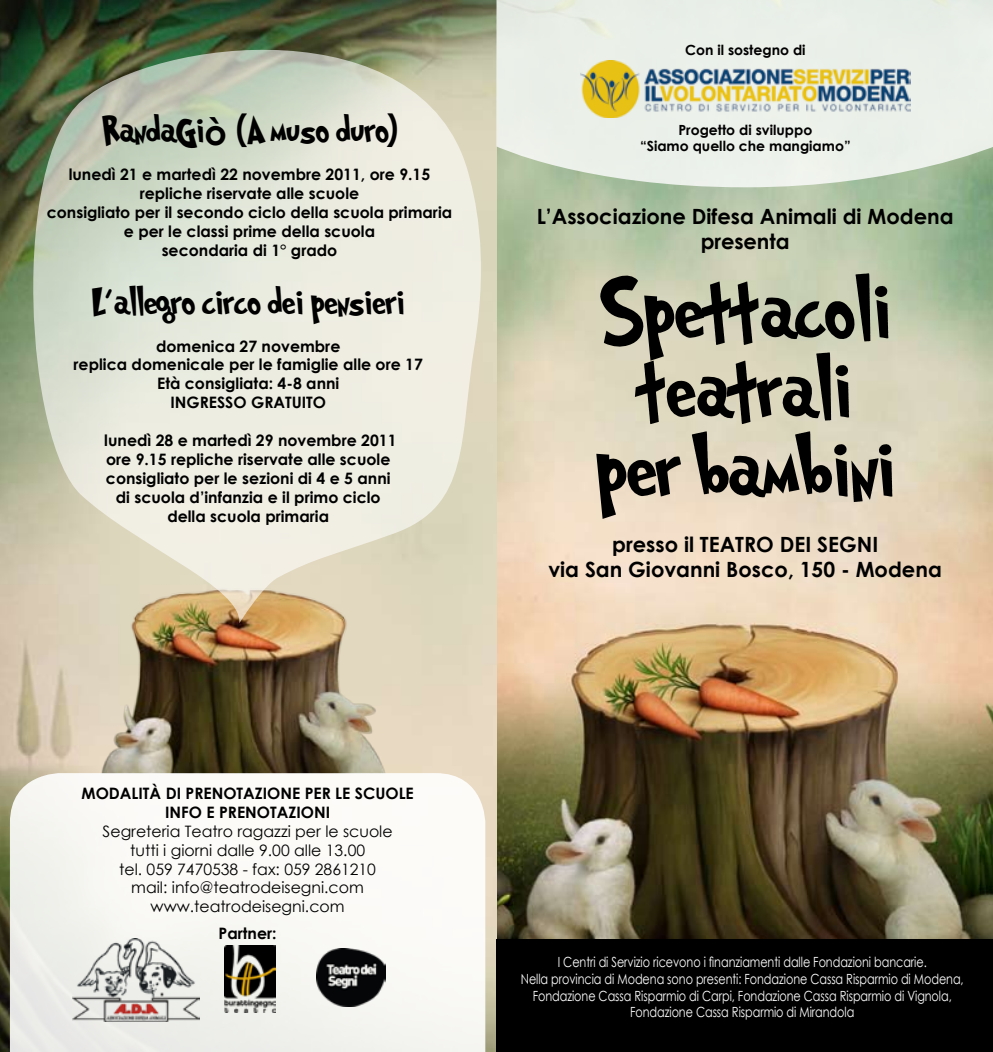
<style>
.page{position:relative;width:993px;height:1052px;background:#fff}
.page>*{position:absolute;margin:0;border:0;box-sizing:border-box;transform-origin:0 0}
.t1{font:79.1px/79.1px "Grinched";color:#000;text-align:center}
.t2{font:35px "Grinched";color:#000}
.t3{font:700 21px/25.2px "Century Gothic";color:#000;text-align:center}
.t4{font:700 15.75px/18.9px "Century Gothic";color:#000;text-align:center}
.t5{font:15.75px/18.9px "Century Gothic";color:#000;text-align:center}
.t6{font:14px/16.8px "Century Gothic";letter-spacing:-.005em;color:#fff;text-align:center;scale:.8 1}
.t7{font:700 14px/16.8px "Century Gothic";color:#000;text-align:center}
.s1{font-family:"Century Gothic";font-weight:700}
.s2{font-family:"Chalkboard"}
</style>
<div class="page">
<img style="left:496px;top:187px;width:496px;height:752px">
<img style="left:0;top:0;width:496px;height:1052px">
<svg style="left:496px;top:0;width:496px;height:187px;background:#e4ebe1"></svg>
<img style="left:580px;top:61px;width:330px;height:56px">
<img style="left:78px;top:623px;width:332px;height:150px">
<svg style="left:31px;top:46px;width:451px;height:577px;background:#d9dac9"></svg>
<svg style="left:10px;top:773px;width:475px;height:279px;fill:#faf9f6"></svg>
<div style="left:496px;top:939px;width:496px;height:113px;background:#000"></div>
<img style="left:224px;top:945px;width:52px;height:67px">
<img style="left:316px;top:948px;width:70px;height:58px">
<img style="left:73px;top:939px;width:126px;height:83px">
<h2 class="t2" style="left:101px;top:113px;width:297px">RandaGi<span class="s1">ò</span> (A muso duro)</h2>
<p class="t4" style="left:47px;top:164px;width:407px">lunedì 21 e martedì 22 novembre 2011, ore 9.15 repliche riservate alle scuole<br>consigliato per il secondo ciclo della scuola primaria e per le classi prime della scuola<br>secondaria di 1° grado</p>
<h2 class="t2" style="left:92px;top:284px;width:314px">L<span class="s2">’</span>allegro circo dei pensieri</h2>
<p class="t4" style="left:74px;top:336px;width:351px">domenica 27 novembre<br>replica domenicale per le famiglie alle ore 17<br>Età consigliata: 4-8 anni<br>INGRESSO GRATUITO</p>
<p class="t4" style="left:104px;top:430px;width:294px">lunedì 28 e martedì 29 novembre 2011 ore 9.15 repliche riservate alle scuole consigliato per le sezioni di 4 e 5 anni di scuola d’infanzia e il primo ciclo della scuola primaria</p>
<p class="t7" style="left:685px;top:40px;width:122px">Con il sostegno di</p>
<p class="t7" style="left:639px;top:120px;width:212px">Progetto di sviluppo<br>“Siamo quello che mangiamo”</p>
<h3 class="t3" style="left:536px;top:203px;width:418px">L’Associazione Difesa Animali di Modena presenta</h3>
<h1 class="t1" style="left:594px;top:277px;width:301px">Spettacoli teatrali per bambini</h1>
<h3 class="t3" style="left:548px;top:531px;width:395px">presso il TEATRO DEI SEGNI<br>via San Giovanni Bosco, 150 - Modena</h3>
<p class="t4" style="left:81px;top:783px;width:24px">Modalit</p>
<p class="t4" style="left:149px;top:783px;width:56px">à di prenota</p>
<p class="t4" style="left:255px;top:783px;width:18px">zione</p>
<p class="t4" style="left:165px;top:783px;width:201px;text-align:left;text-indent:139px">perlescuole<br>INFO E PRENOTAZIONI</p>
<p class="t5" style="left:103px;top:821px;width:291px">Segreteria Teatro ragazzi per le scuole tutti i giorni dalle 9.00 alle 13.00<br>tel. 059 7470538 - fax: 059 2861210 mail: info@teatrodeisegni.com www.teatrodeisegni.com</p>
<p class="t4" style="left:218px;top:922px;width:59px">Partner:</p>
<p class="t6" style="left:520px;top:953px;width:555px">I Centri di Servizio ricevono i finanziamenti dalle Fondazioni bancarie.<br>Nella provincia di Modena sono presenti: Fondazione Cassa Risparmio di Modena, Fondazione Cassa Risparmio di Carpi, Fondazione Cassa Risparmio di Vignola, Fondazione Cassa Risparmio di Mirandola</p>
</div>
